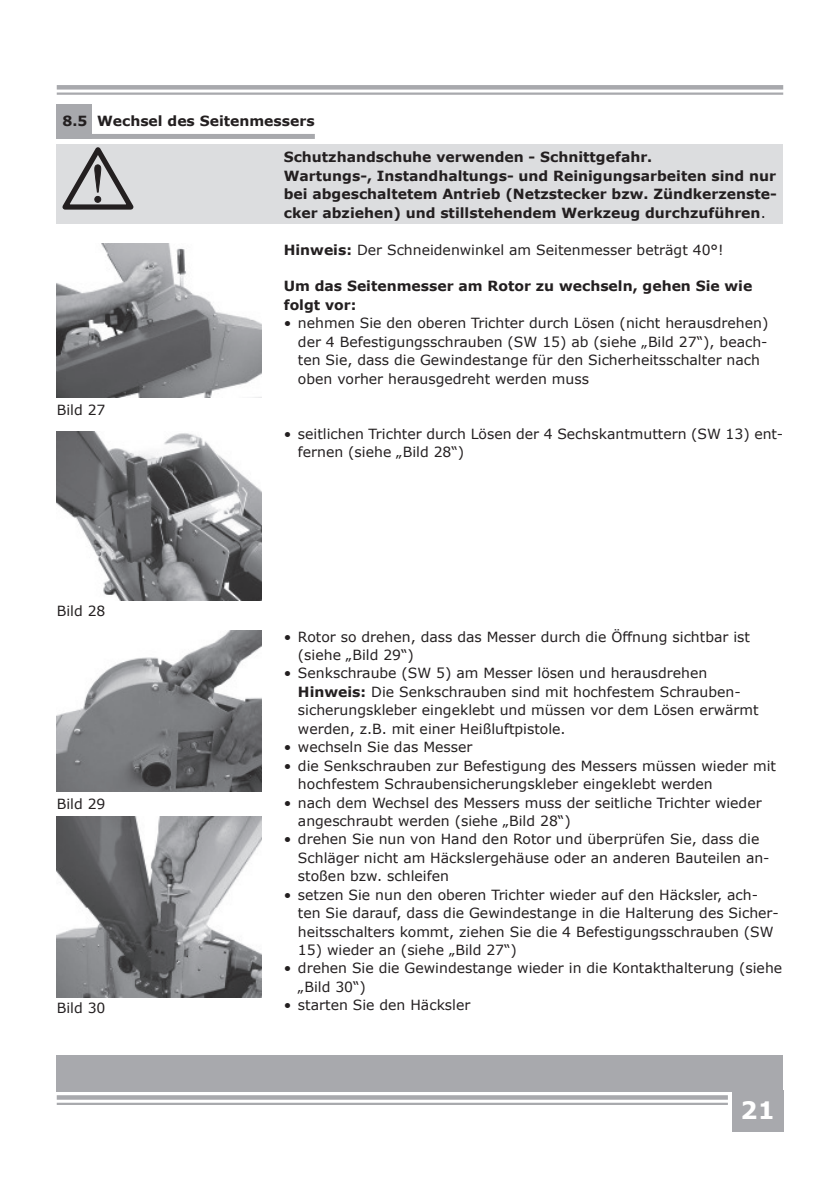
<style>
.page{position:relative;width:840px;height:1191px;background:#fff}
.page>*{position:absolute;margin:0;border:0;box-sizing:border-box;transform-origin:0 0}
.t1{font:700 24px "Verdana";color:#fff}
.t2{font:14px/18.4px "Verdana";color:#231f20}
.t3{font:700 14px/18.4px "Verdana";color:#231f20}
.s1{font-weight:400}
.s2{font-weight:700}
</style>
<div class="page">
<div style="left:57px;top:1054px;width:725px;height:37px;background:#a8a9ad"></div>
<svg style="left:57px;top:1095px;width:670px;height:4px;background:#acadb1"></svg>
<hr style="left:57px;top:1102px;width:670px;height:3px;background:#a8a9ad">
<div style="left:57px;top:85px;width:725px;height:5px;background:#a8a9ad"></div>
<hr style="left:57px;top:92px;width:725px;height:3px;background:#a8a9ad">
<div style="left:731px;top:1090px;width:51px;height:41px;background:#a8a9ad"></div>
<div style="left:57px;top:145px;width:725px;height:79px;background:#dcdddf"></div>
<svg style="left:58px;top:144px;width:82px;height:66px"></svg>
<div style="left:57px;top:105px;width:35px;height:34px;background:#a8a9ad"></div>
<div style="left:91px;top:134px;width:224px;height:5px;background:#a8a9ad"></div>
<img style="left:57px;top:243px;width:204px;height:154px">
<img style="left:57px;top:432px;width:204px;height:168px">
<img style="left:57px;top:630px;width:204px;height:162px">
<img style="left:57px;top:817px;width:205px;height:180px">
<p class="t3" style="left:62px;top:111px;width:254px">8.5 Wechsel des Seitenmessers</p>
<p class="t3" style="left:283px;top:148px;width:494px">Schutzhandschuhe verwenden - Schnittgefahr.<br>Wartungs-, Instandhaltungs- und Reinigungsarbeiten sind nur bei abgeschaltetem Antrieb (Netzstecker bzw. Zündkerzenste&shy;cker abziehen) und stillstehendem Werkzeug durchzuführen<span class="s1">.</span></p>
<p class="t2" style="left:283px;top:240px;width:441px"><span class="s2">Hinweis:</span> Der Schneidenwinkel am Seitenmesser beträgt 40°!</p>
<p class="t3" style="left:283px;top:277px;width:470px">Um das Seitenmesser am Rotor zu wechseln, gehen Sie wie folgt vor:</p>
<p class="t2" style="left:298px;top:314px;width:471px;text-indent:-14px">• nehmen Sie den oberen Trichter durch Lösen (nicht herausdrehen) der 4 Befestigungsschrauben (SW 15) ab (siehe „Bild 27“), beach&shy;ten Sie, dass die Gewindestange für den Sicherheitsschalter nach oben vorher herausgedreht werden muss</p>
<p class="t2" style="left:57px;top:400px;width:50px">Bild 27</p>
<p class="t2" style="left:57px;top:601px;width:50px">Bild 28</p>
<p class="t2" style="left:57px;top:794px;width:50px">Bild 29</p>
<p class="t2" style="left:57px;top:998px;width:50px">Bild 30</p>
<p class="t2" style="left:298px;top:424px;width:484px;text-indent:-14px">• seitlichen Trichter durch Lösen der 4 Sechskantmuttern (SW 13) ent&shy;fernen (siehe „Bild 28“)</p>
<p class="t2" style="left:298px;top:627px;width:453px;text-indent:-14px">• Rotor so drehen, dass das Messer durch die Öffnung sichtbar ist (siehe „Bild 29“)</p>
<p class="t2" style="left:298px;top:664px;width:462px;text-indent:-14px">• Senkschraube (SW 5) am Messer lösen und herausdrehen <span class="s2">Hinweis:</span> Die Senkschrauben sind mit hochfestem Schrauben&shy;sicherungskleber eingeklebt und müssen vor dem Lösen erwärmt werden, z.B. mit einer Heißluftpistole.</p>
<p class="t2" style="left:283px;top:738px;width:190px">• wechseln Sie das Messer</p>
<p class="t2" style="left:298px;top:756px;width:479px;text-indent:-14px">• die Senkschrauben zur Befestigung des Messers müssen wieder mit hochfestem Schraubensicherungskleber eingeklebt werden</p>
<p class="t2" style="left:298px;top:793px;width:465px;text-indent:-14px">• nach dem Wechsel des Messers muss der seitliche Trichter wieder angeschraubt werden (siehe „Bild 28“)</p>
<p class="t2" style="left:298px;top:830px;width:473px;text-indent:-14px">• drehen Sie nun von Hand den Rotor und überprüfen Sie, dass die<br>Schläger nicht am Häckslergehäuse oder an anderen Bauteilen an&shy;stoßen bzw. schleifen</p>
<p class="t2" style="left:298px;top:885px;width:482px;text-indent:-14px">• setzen Sie nun den oberen Trichter wieder auf den Häcksler, ach&shy;ten Sie darauf, dass die Gewindestange in die Halterung des Sicher&shy;heitsschalters kommt, ziehen Sie die 4 Befestigungsschrauben (SW</p>
<p class="t2" style="left:298px;top:940px;width:220px">15) wieder an (siehe „Bild 27“)</p>
<p class="t2" style="left:298px;top:959px;width:485px;text-indent:-14px">• drehen Sie die Gewindestange wieder in die Kontakthalterung (siehe „Bild 30“)</p>
<p class="t2" style="left:283px;top:995px;width:188px">• starten Sie den Häcksler</p>
<h1 class="t1" style="left:740px;top:1092px;width:36px">21</h1>
</div>
